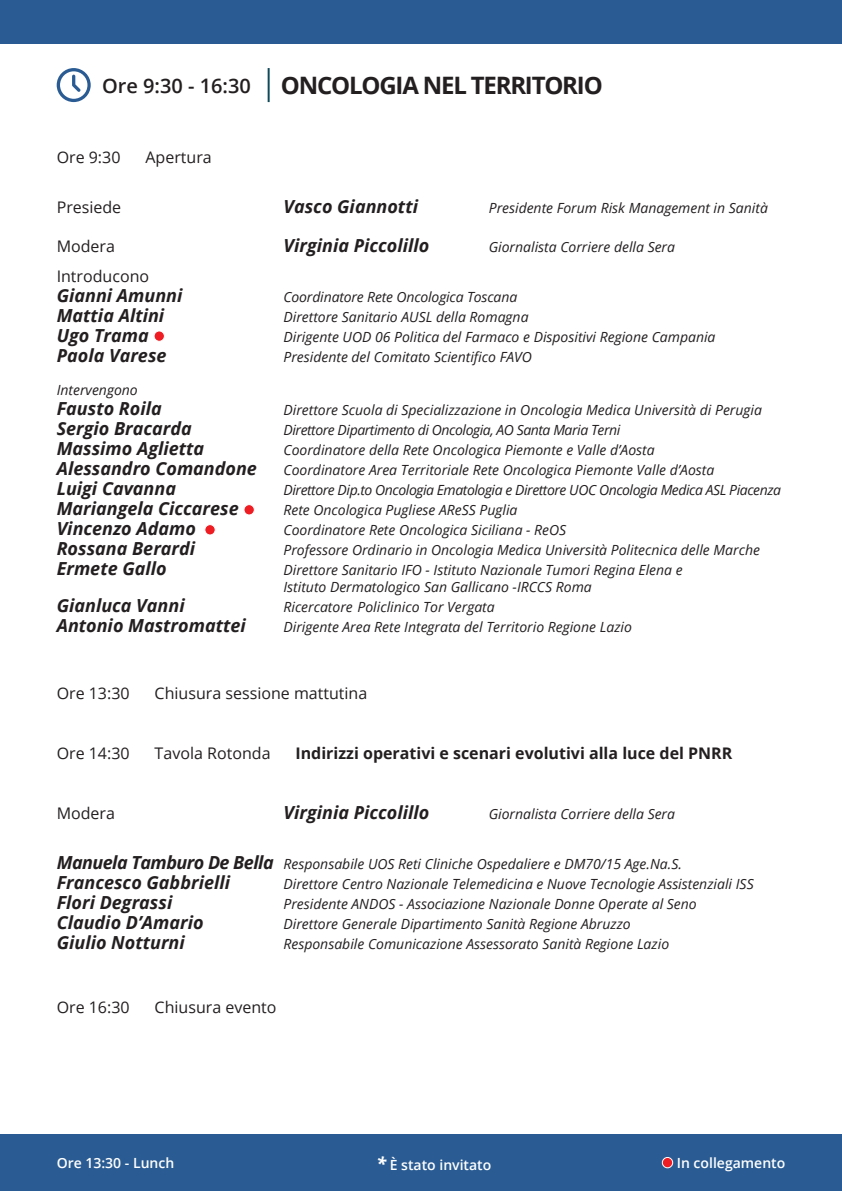
<style>
.page{position:relative;width:842px;height:1191px;background:#fff}
.page>*{position:absolute;margin:0;border:0;box-sizing:border-box;transform-origin:0 0}
.t1{font:700 24px "Open Sans";letter-spacing:-.05em;color:#231f20}
.t2{font:600 20px "Open Sans";color:#231f20}
.t3{font:italic 700 18px "Open Sans";color:#231f20}
.t4{font:16px "Open Sans";color:#231f20}
.t5{font:700 16px "Open Sans";color:#231f20}
.t6{font:italic 14px "Open Sans";color:#231f20}
.t7{font:italic 14px "Open Sans";letter-spacing:-.03em;color:#231f20}
.t8{font:600 14px "Open Sans";color:#fff}
.s1{font-weight:700;font-size:18px}
.s2{font-weight:700;font-style:italic;font-size:18px}
</style>
<div class="page">
<div style="left:0;top:1134px;width:842px;height:57px;background:#2a5c93"></div>
<div style="left:0;top:0;width:842px;height:43px;background:#2a5c93"></div>
<div style="left:154px;top:331px;width:10px;height:10px;background:#ee1d23;border-radius:50%"></div>
<div style="left:154px;top:330px;width:11px;height:12px;border:1px solid #fff;border-radius:50%"></div>
<div style="left:244px;top:504px;width:10px;height:11px;background:#ee1d23;border-radius:50%"></div>
<div style="left:243px;top:504px;width:12px;height:11px;border:1px solid #fff;border-radius:50%"></div>
<div style="left:205px;top:524px;width:10px;height:11px;background:#ee1d23;border-radius:50%"></div>
<div style="left:204px;top:524px;width:12px;height:11px;border:1px solid #fff;border-radius:50%"></div>
<div style="left:662px;top:1157px;width:11px;height:10px;background:#ee1d23;border-radius:50%"></div>
<div style="left:662px;top:1157px;width:11px;height:11px;border:1px solid #fff;border-radius:50%"></div>
<svg style="left:57px;top:68px;width:34px;height:34px"></svg>
<hr style="left:268px;top:68px;width:2px;height:34px;background:#10495c">
<p class="t2" style="left:102px;top:72px;width:150px">Ore 9:30 - 16:30</p>
<p class="t1" style="left:281px;top:69px;width:323px">ONCOLOGIA NEL TERRITORIO</p>
<p class="t4" style="left:57px;top:146px;width:65px">Ore 9:30</p>
<p class="t4" style="left:145px;top:146px;width:68px">Apertura</p>
<p class="t4" style="left:57px;top:196px;width:66px">Presiede</p>
<p class="t3" style="left:283px;top:193px;width:136px">Vasco Giannotti</p>
<p class="t6" style="left:489px;top:198px;width:281px">Presidente Forum Risk Management in Sanità</p>
<p class="t4" style="left:57px;top:235px;width:60px">Modera</p>
<p class="t3" style="left:283px;top:232px;width:147px">Virginia Piccolillo</p>
<p class="t6" style="left:489px;top:237px;width:188px">Giornalista Corriere della Sera</p>
<p class="t4" style="left:57px;top:265px;width:94px">Introducono</p>
<p class="t3" style="left:57px;top:282px;width:127px">Gianni Amunni</p>
<p class="t6" style="left:283px;top:287px;width:235px">Coordinatore Rete Oncologica Toscana</p>
<p class="t3" style="left:57px;top:302px;width:109px">Mattia Altini</p>
<p class="t6" style="left:283px;top:307px;width:247px">Direttore Sanitario AUSL della Romagna</p>
<p class="t3" style="left:57px;top:322px;width:94px">Ugo Trama</p>
<p class="t6" style="left:283px;top:327px;width:434px">Dirigente UOD 06 Politica del Farmaco e Dispositivi Regione Campania</p>
<p class="t3" style="left:57px;top:342px;width:111px">Paola Varese</p>
<p class="t6" style="left:283px;top:347px;width:250px">Presidente del Comitato Scientifico FAVO</p>
<p class="t6" style="left:57px;top:381px;width:83px">Intervengono</p>
<p class="t3" style="left:57px;top:396px;width:107px">Fausto Roila</p>
<p class="t6" style="left:283px;top:401px;width:480px">Direttore Scuola di Specializzazione in Oncologia Medica Università di Perugia</p>
<p class="t3" style="left:57px;top:416px;width:137px">Sergio Bracarda</p>
<p class="t7" style="left:283px;top:421px;width:338px">Direttore Dipartimento di Oncologia, AO Santa Maria Terni</p>
<p class="t3" style="left:57px;top:436px;width:149px">Massimo Aglietta</p>
<p class="t6" style="left:283px;top:441px;width:373px">Coordinatore della Rete Oncologica Piemonte e Valle d’Aosta</p>
<p class="t3" style="left:57px;top:456px;width:202px">Alessandro Comandone</p>
<p class="t6" style="left:283px;top:461px;width:432px">Coordinatore Area Territoriale Rete Oncologica Piemonte Valle d’Aosta</p>
<p class="t3" style="left:57px;top:476px;width:121px">Luigi Cavanna</p>
<p class="t7" style="left:283px;top:481px;width:499px">Direttore Dip.to Oncologia Ematologia e Direttore UOC Oncologia Medica ASL Piacenza</p>
<p class="t3" style="left:57px;top:496px;width:184px">Mariangela Ciccarese</p>
<p class="t6" style="left:283px;top:501px;width:236px">Rete Oncologica Pugliese AReSS Puglia</p>
<p class="t3" style="left:57px;top:516px;width:141px">Vincenzo Adamo</p>
<p class="t6" style="left:283px;top:521px;width:284px">Coordinatore Rete Oncologica Siciliana - ReOS</p>
<p class="t3" style="left:57px;top:536px;width:140px">Rossana Berardi</p>
<p class="t6" style="left:283px;top:541px;width:478px">Professore Ordinario in Oncologia Medica Università Politecnica delle Marche</p>
<p class="t3" style="left:57px;top:556px;width:112px">Ermete Gallo</p>
<p class="t6" style="left:283px;top:561px;width:401px">Direttore Sanitario IFO - Istituto Nazionale Tumori Regina Elena e</p>
<p class="t6" style="left:283px;top:577px;width:310px">Istituto Dermatologico San Gallicano -IRCCS Roma</p>
<p class="t3" style="left:57px;top:593px;width:130px">Gianluca Vanni</p>
<p class="t6" style="left:283px;top:597px;width:213px">Ricercatore Policlinico Tor Vergata</p>
<p class="t3" style="left:57px;top:613px;width:191px">Antonio Mastromattei</p>
<p class="t6" style="left:283px;top:617px;width:350px">Dirigente Area Rete Integrata del Territorio Regione Lazio</p>
<p class="t4" style="left:57px;top:682px;width:74px">Ore 13:30</p>
<p class="t4" style="left:155px;top:682px;width:214px">Chiusura sessione mattutina</p>
<p class="t4" style="left:57px;top:742px;width:74px">Ore 14:30</p>
<p class="t4" style="left:155px;top:742px;width:117px">Tavola Rotonda</p>
<p class="t5" style="left:295px;top:742px;width:438px">Indirizzi operativi e scenari evolutivi alla luce del PNRR</p>
<p class="t4" style="left:57px;top:802px;width:60px">Modera</p>
<p class="t3" style="left:283px;top:800px;width:147px">Virginia Piccolillo</p>
<p class="t6" style="left:489px;top:804px;width:188px">Giornalista Corriere della Sera</p>
<p class="t6" style="left:57px;top:854px;width:627px"><span class="s1">Manuela Tamburo De Bella</span> Responsabile UOS Reti Cliniche Ospedaliere e DM70/15 Age.Na.S.</p>
<p class="t3" style="left:57px;top:870px;width:175px">Francesco Gabbrielli</p>
<p class="t6" style="left:283px;top:874px;width:472px">Direttore Centro Nazionale Telemedicina e Nuove Tecnologie Assistenziali ISS</p>
<p class="t3" style="left:57px;top:890px;width:117px">Flori Degrassi</p>
<p class="t6" style="left:283px;top:894px;width:415px">Presidente ANDOS - Associazione Nazionale Donne Operate al Seno</p>
<p class="t3" style="left:57px;top:910px;width:148px">Claudio D’Amario</p>
<p class="t6" style="left:283px;top:914px;width:349px">Direttore Generale Dipartimento Sanità Regione Abruzzo</p>
<p class="t3" style="left:57px;top:930px;width:130px">Giulio Notturni</p>
<p class="t6" style="left:283px;top:934px;width:387px">Responsabile Comunicazione Assessorato Sanità Regione Lazio</p>
<p class="t4" style="left:57px;top:996px;width:74px">Ore 16:30</p>
<p class="t4" style="left:155px;top:996px;width:123px">Chiusura evento</p>
<p class="t8" style="left:57px;top:1153px;width:119px">Ore 13:30 - Lunch</p>
<p class="t8" style="left:376px;top:1154px;width:116px"><span class="s2">*</span> È stato invitato</p>
<p class="t8" style="left:677px;top:1153px;width:110px">In collegamento</p>
</div>
